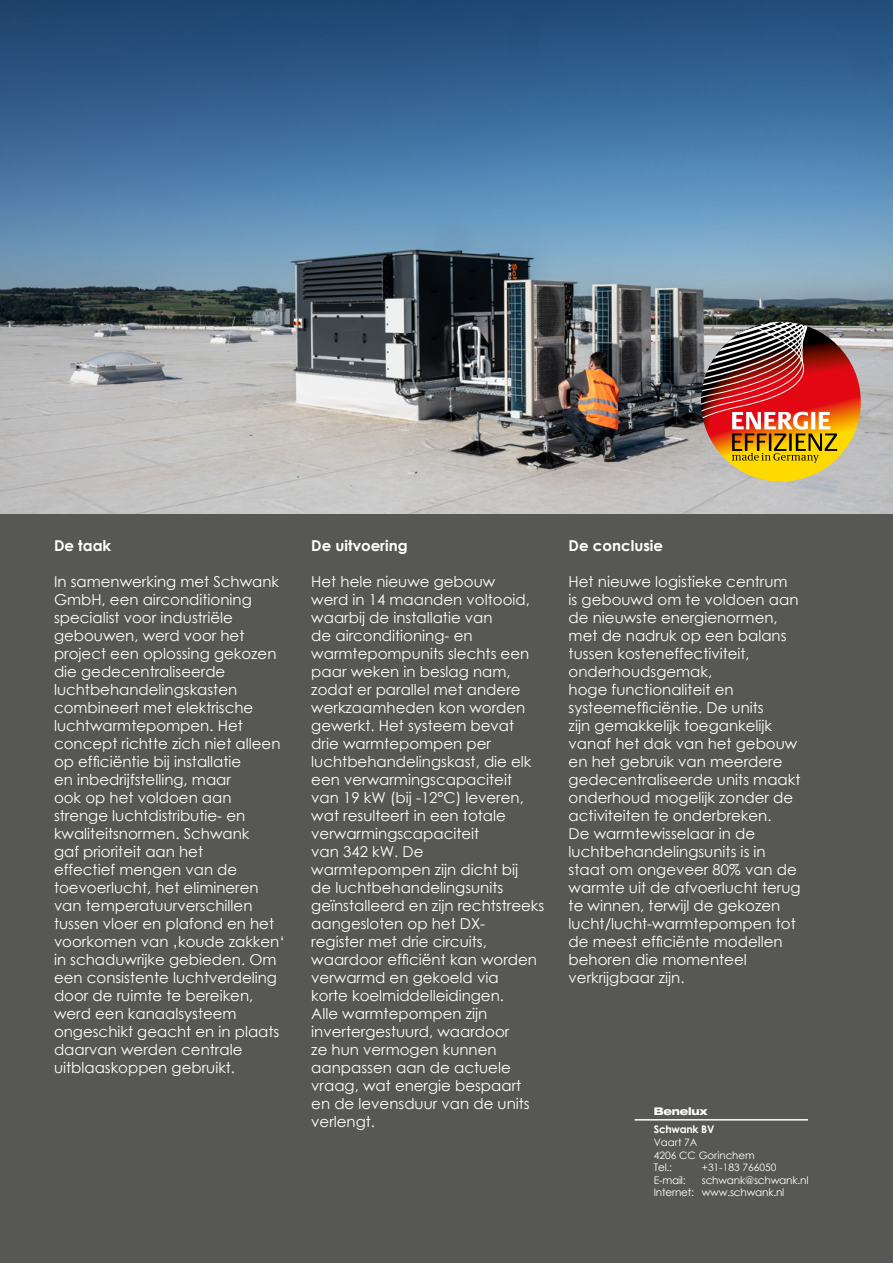
<style>
.page{position:relative;width:893px;height:1263px;background:#fff}
.page>*{position:absolute;margin:0;border:0;box-sizing:border-box;transform-origin:0 0}
.t1{font:15px/18px "Century Gothic";color:#fff}
.t2{font:700 15px "Century Gothic";color:#fff}
.t3{font:10.5px/12.6px "Century Gothic";letter-spacing:-.02em;color:#fff}
.t4{font:700 10.5px "Century Gothic";letter-spacing:-.02em;color:#fff}
.t5{font:800 expanded 10.5px "Helvetica Neue LT";letter-spacing:-.02em;color:#fff}
.t6{font:10.2px/12.6px "Century Gothic";color:#fff}
</style>
<div class="page">
<img style="left:0;top:0;width:893px;height:514px">
<div style="left:0;top:514px;width:893px;height:749px;background:#575756"></div>
<svg style="left:701px;top:322px;width:160px;height:160px;background:#ee8b0b"></svg>
<img style="left:701px;top:322px;width:136px;height:141px">
<hr style="left:635px;top:1119px;width:173px;height:1px;background:#fff">
<p class="t2" style="left:54px;top:534px;width:59px">De taak</p>
<p class="t1" style="left:54px;top:572px;width:232px">In samenwerking met Schwank<br>GmbH, een airconditioning specialist voor industriële gebouwen, werd voor het project een oplossing gekozen die gedecentraliseerde luchtbehandelingskasten combineert met elektrische luchtwarmtepompen. Het concept richtte zich niet alleen op efficiëntie bij installatie<br>en inbedrijfstelling, maar<br>ook op het voldoen aan strenge luchtdistributie- en kwaliteitsnormen. Schwank<br>gaf prioriteit aan het<br>effectief mengen van de toevoerlucht, het elimineren van temperatuurverschillen tussen vloer en plafond en het voorkomen van ‚koude zakken‘ in schaduwrijke gebieden. Om een consistente luchtverdeling door de ruimte te bereiken, werd een kanaalsysteem ongeschikt geacht en in plaats daarvan werden centrale uitblaaskoppen gebruikt.</p>
<p class="t2" style="left:311px;top:534px;width:98px">De uitvoering</p>
<p class="t1" style="left:311px;top:572px;width:234px">Het hele nieuwe gebouw<br>werd in 14 maanden voltooid, waarbij de installatie van<br>de airconditioning- en warmtepompunits slechts een paar weken in beslag nam, zodat er parallel met andere werkzaamheden kon worden gewerkt. Het systeem bevat drie warmtepompen per luchtbehandelingskast, die elk een verwarmingscapaciteit<br>van 19 kW (bij -12°C) leveren, wat resulteert in een totale verwarmingscapaciteit<br>van 342 kW. De warmtepompen zijn dicht bij<br>de luchtbehandelingsunits geïnstalleerd en zijn rechtstreeks aangesloten op het DX-<br>register met drie circuits, waardoor efficiënt kan worden verwarmd en gekoeld via<br>korte koelmiddelleidingen.<br>Alle warmtepompen zijn invertergestuurd, waardoor<br>ze hun vermogen kunnen aanpassen aan de actuele vraag, wat energie bespaart<br>en de levensduur van de units verlengt.</p>
<p class="t2" style="left:569px;top:534px;width:96px">De conclusie</p>
<p class="t1" style="left:569px;top:572px;width:233px">Het nieuwe logistieke centrum<br>is gebouwd om te voldoen aan de nieuwste energienormen, met de nadruk op een balans tussen kosteneffectiviteit, onderhoudsgemak,<br>hoge functionaliteit en systeemefficiëntie. De units<br>zijn gemakkelijk toegankelijk vanaf het dak van het gebouw en het gebruik van meerdere gedecentraliseerde units maakt onderhoud mogelijk zonder de activiteiten te onderbreken.<br>De warmtewisselaar in de luchtbehandelingsunits is in staat om ongeveer 80% van de warmte uit de afvoerlucht terug te winnen, terwijl de gekozen lucht/lucht-warmtepompen tot de meest efficiënte modellen behoren die momenteel verkrijgbaar zijn.</p>
<p class="t5" style="left:654px;top:1105px;width:55px">Benelux</p>
<p class="t4" style="left:654px;top:1121px;width:62px">Schwank BV</p>
<p class="t6" style="left:654px;top:1136px;width:102px">Vaart 7A<br>4206 CC Gorinchem</p>
<p class="t3" style="left:654px;top:1161px;width:20px">Tel.:</p>
<p class="t6" style="left:702px;top:1161px;width:76px">+31-183 766050</p>
<p class="t3" style="left:654px;top:1173px;width:33px">E-mail:</p>
<p class="t3" style="left:654px;top:1173px;width:156px;text-indent:48px">schwank@schwank.nl<br>Internet: www.schwank.nl</p>
</div>
